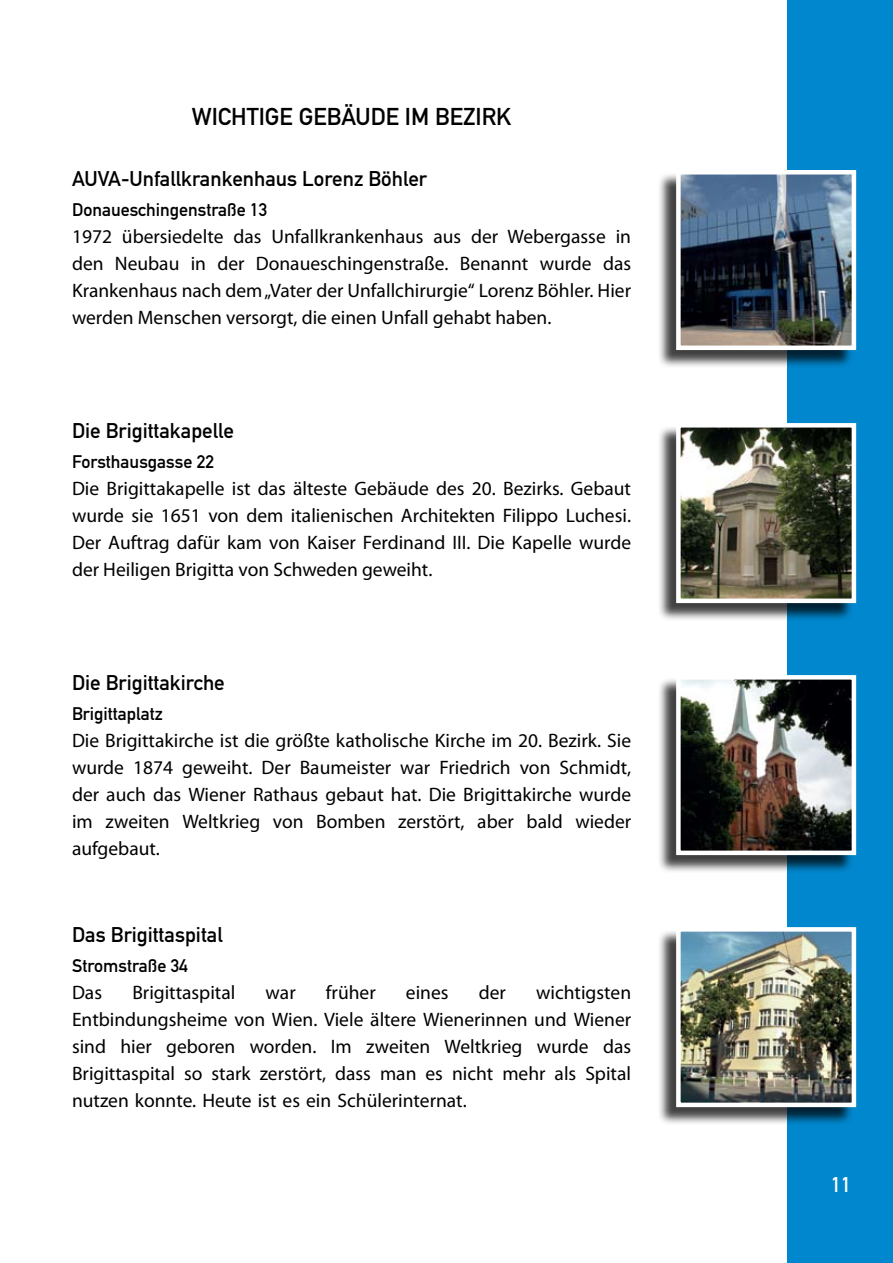
<style>
.page{position:relative;width:893px;height:1263px;background:#fff}
.page>*{position:absolute;margin:0;border:0;box-sizing:border-box;transform-origin:0 0}
.t1{font:24px "DIN Mittelschrift Std";color:#000}
.t2{font:21px "DIN Mittelschrift Std";color:#000}
.t3{font:21px "DIN Mittelschrift Std";color:#fff}
.t4{font:19.5px/27px "Myriad Pro";color:#000;text-align:justify}
.t5{font:18px "DIN Mittelschrift Std";color:#000}
</style>
<div class="page">
<div style="left:788px;top:0;width:105px;height:1263px;background:#0087cd"></div>
<div style="left:657px;top:425px;width:203px;height:203px;background:#000;opacity:.75"></div>
<img style="left:674px;top:421px;width:184px;height:184px">
<div style="left:657px;top:677px;width:203px;height:203px;background:#000;opacity:.75"></div>
<img style="left:674px;top:673px;width:184px;height:184px">
<div style="left:657px;top:929px;width:203px;height:203px;background:#000;opacity:.75"></div>
<img style="left:674px;top:925px;width:184px;height:184px">
<div style="left:657px;top:172px;width:203px;height:203px;background:#000;opacity:.75"></div>
<img style="left:674px;top:168px;width:184px;height:184px">
<p class="t1" style="left:192px;top:103px;width:321px">WICHTIGE GEBÄUDE IM BEZIRK</p>
<p class="t2" style="left:72px;top:166px;width:357px">AUVA-Unfallkrankenhaus Lorenz Böhler</p>
<p class="t5" style="left:72px;top:199px;width:197px">Donaueschingenstraße 13</p>
<p class="t4" style="left:72px;top:223px;width:561px">1972 übersiedelte das Unfallkrankenhaus aus der Webergasse in den Neubau in der Donaueschingenstraße. Benannt wurde das Krankenhaus nach dem „Vater der Unfallchirurgie“ Lorenz Böhler. Hier werden Menschen versorgt, die einen Unfall gehabt haben.</p>
<p class="t2" style="left:72px;top:418px;width:164px">Die Brigittakapelle</p>
<p class="t5" style="left:72px;top:451px;width:144px">Forsthausgasse 22</p>
<p class="t4" style="left:72px;top:475px;width:561px">Die Brigittakapelle ist das älteste Gebäude des 20. Bezirks. Gebaut wurde sie 1651 von dem italienischen Architekten Filippo Luchesi.<br>Der Auftrag dafür kam von Kaiser Ferdinand III. Die Kapelle wurde der Heiligen Brigitta von Schweden geweiht.</p>
<p class="t2" style="left:72px;top:670px;width:154px">Die Brigittakirche</p>
<p class="t5" style="left:72px;top:703px;width:92px">Brigittaplatz</p>
<p class="t4" style="left:72px;top:727px;width:561px">Die Brigittakirche ist die größte katholische Kirche im 20. Bezirk. Sie wurde 1874 geweiht. Der Baumeister war Friedrich von Schmidt, der auch das Wiener Rathaus gebaut hat. Die Brigittakirche wurde im zweiten Weltkrieg von Bomben zerstört, aber bald wieder aufgebaut.</p>
<p class="t2" style="left:72px;top:922px;width:152px">Das Brigittaspital</p>
<p class="t5" style="left:72px;top:955px;width:117px">Stromstraße 34</p>
<p class="t4" style="left:72px;top:979px;width:32px">Das</p>
<p class="t4" style="left:132px;top:979px;width:105px">Brigittaspital</p>
<p class="t4" style="left:266px;top:979px;width:32px">war</p>
<p class="t4" style="left:326px;top:979px;width:51px">früher</p>
<p class="t4" style="left:406px;top:979px;width:44px">eines</p>
<p class="t4" style="left:479px;top:979px;width:29px">der</p>
<p class="t4" style="left:72px;top:979px;width:561px;text-indent:464px">wichtigsten Entbindungsheime von Wien. Viele ältere Wienerinnen und Wiener sind hier geboren worden. Im zweiten Weltkrieg wurde das Brigittaspital so stark zerstört, dass man es nicht mehr als Spital nutzen konnte. Heute ist es ein Schülerinternat.</p>
<p class="t3" style="left:831px;top:1172px;width:22px">11</p>
</div>
